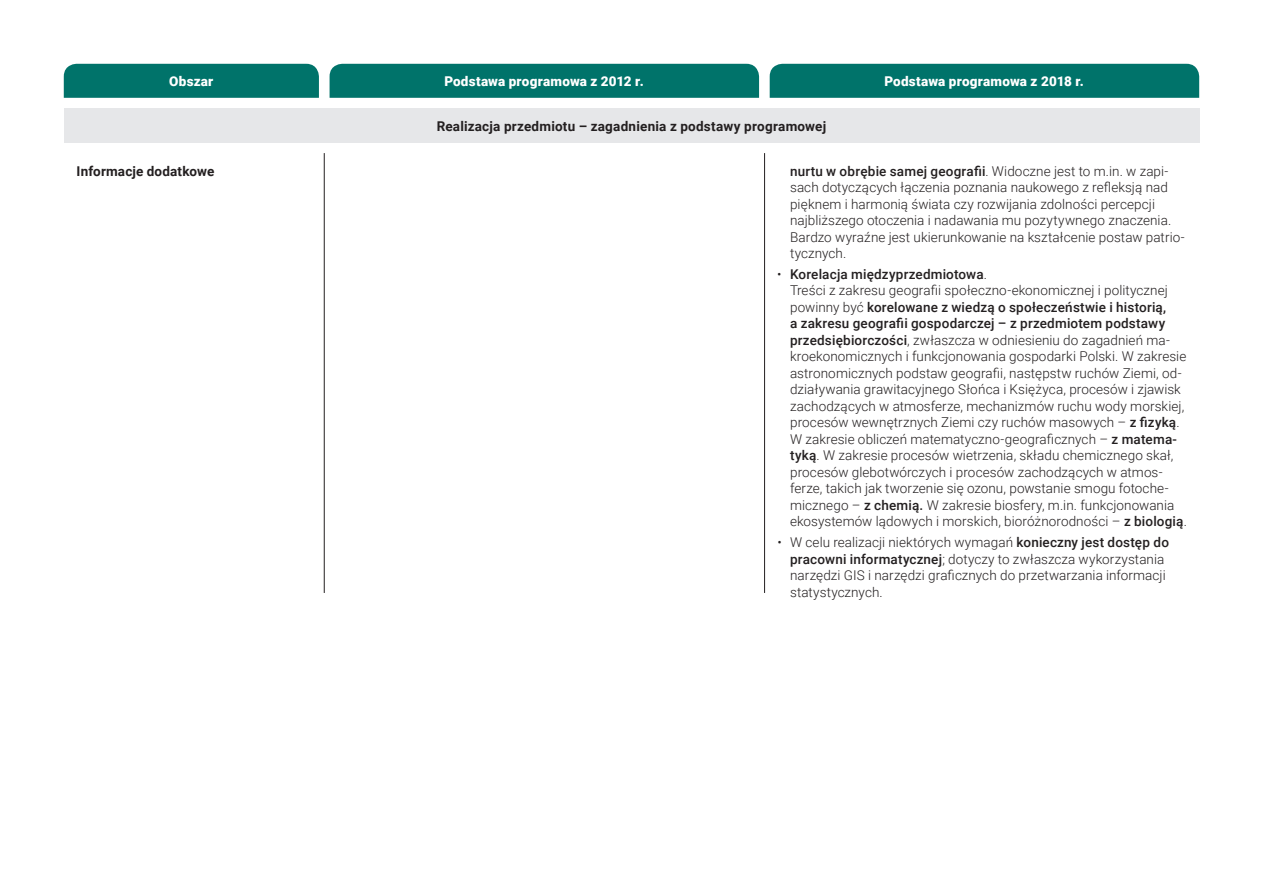
<style>
.page{position:relative;width:1263px;height:893px;background:#fff}
.page>*{position:absolute;margin:0;border:0;box-sizing:border-box;transform-origin:0 0}
.t1{font:300 13.5px/16.5px "Roboto";letter-spacing:.005em;color:#231f20}
.TABELA_-_tekst{font:700 13.5px "Roboto";letter-spacing:.015em;color:#231f20}
.t2{font:900 13.5px "Roboto";letter-spacing:.015em;color:#fff}
.s1{font-weight:500}
</style>
<div class="page">
<div style="left:64px;top:64px;width:255px;height:34px;background:#00736a"></div>
<div style="left:330px;top:64px;width:429px;height:34px;background:#00736a"></div>
<div style="left:770px;top:64px;width:429px;height:34px;background:#00736a"></div>
<div style="left:64px;top:108px;width:1135px;height:34px;background:#e6e7e9"></div>
<hr style="left:764px;top:153px;width:1px;height:440px;background:#231f20">
<hr style="left:324px;top:153px;width:1px;height:440px;background:#231f20">
<p class="t2" style="left:169px;top:72px;width:46px">Obszar</p>
<p class="t2" style="left:444px;top:72px;width:201px">Podstawa programowa z 2012 r.</p>
<p class="t2" style="left:884px;top:72px;width:201px">Podstawa programowa z 2018 r.</p>
<p class="TABELA_-_tekst" style="left:437px;top:116px;width:391px">Realizacja przedmiotu – zagadnienia z podstawy programowej</p>
<p class="TABELA_-_tekst" style="left:77px;top:162px;width:139px">Informacje dodatkowe</p>
<p class="t1" style="left:790px;top:162px;width:396px"><span class="s1">nurtu w obrębie samej geografii</span>. Widoczne jest to m.in. w zapi&shy;sach dotyczących łączenia poznania naukowego z refleksją nad pięknem i harmonią świata czy rozwijania zdolności percepcji najbliższego otoczenia i nadawania mu pozytywnego znaczenia.<br>Bardzo wyraźne jest ukierunkowanie na kształcenie postaw patrio&shy;tycznych.</p>
<p class="t1" style="left:790px;top:265px;width:398px;text-indent:-13px">• <span class="s1">Korelacja międzyprzedmiotowa</span>.<br>Treści z zakresu geografii społeczno-ekonomicznej i politycznej powinny być <span class="s1">korelowane z wiedzą o społeczeństwie i historią,<br>a zakresu geografii gospodarczej – z przedmiotem podstawy przedsiębiorczości</span>, zwłaszcza w odniesieniu do zagadnień ma&shy;kroekonomicznych i funkcjonowania gospodarki Polski. W zakresie astronomicznych podstaw geografii, następstw ruchów Ziemi, od&shy;działywania grawitacyjnego Słońca i Księżyca, procesów i zjawisk zachodzących w atmosferze, mechanizmów ruchu wody morskiej, procesów wewnętrznych Ziemi czy ruchów masowych – <span class="s1">z fizyką</span>.<br>W zakresie obliczeń matematyczno-geograficznych – <span class="s1">z matema&shy;tyką</span>. W zakresie procesów wietrzenia, składu chemicznego skał, procesów glebotwórczych i procesów zachodzących w atmos&shy;ferze, takich jak tworzenie się ozonu, powstanie smogu fotoche&shy;micznego – <span class="s1">z chemią.</span> W zakresie biosfery, m.in. funkcjonowania ekosystemów lądowych i morskich, bioróżnorodności – <span class="s1">z biologią</span>.</p>
<p class="t1" style="left:790px;top:534px;width:380px;text-indent:-13px">• W celu realizacji niektórych wymagań <span class="s1">konieczny jest dostęp do pracowni informatycznej</span>; dotyczy to zwłaszcza wykorzystania narzędzi GIS i narzędzi graficznych do przetwarzania informacji statystycznych.</p>
</div>
